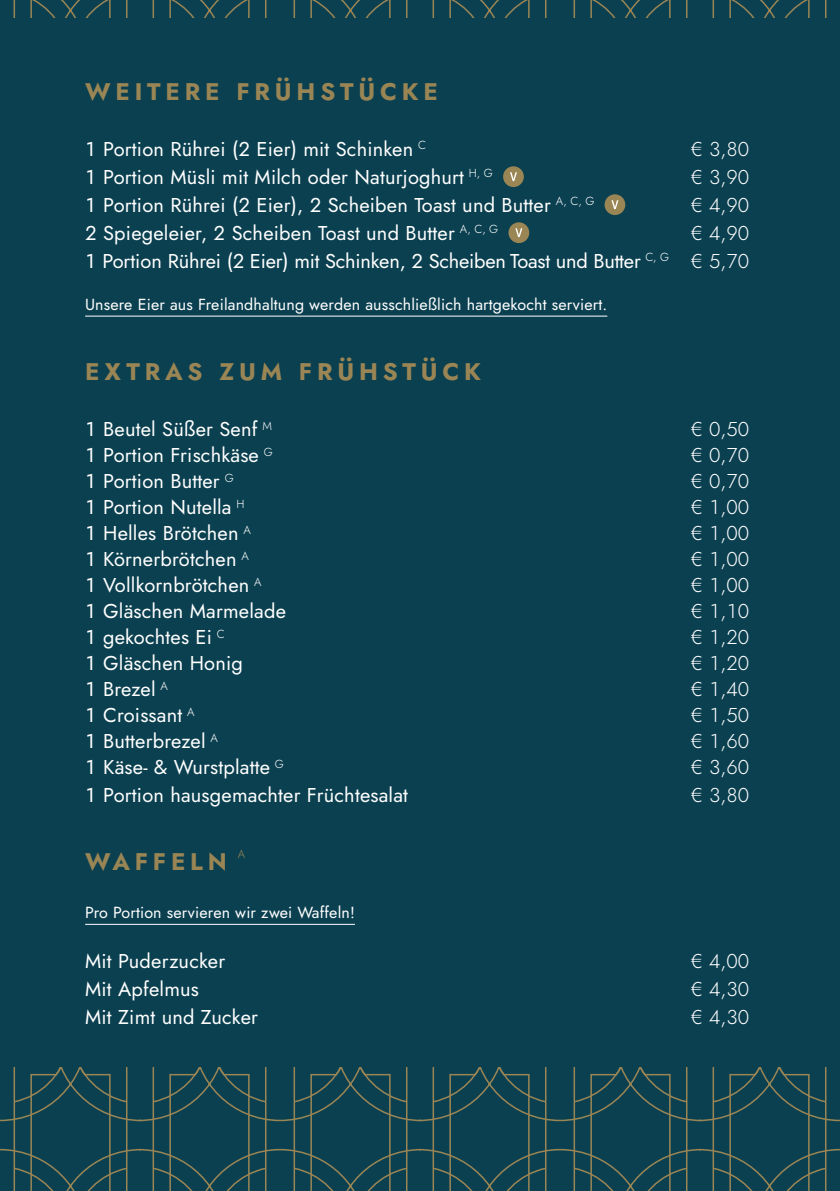
<style>
.page{position:relative;width:840px;height:1191px;background:#fff}
.page>*{position:absolute;margin:0;border:0;box-sizing:border-box;transform-origin:0 0}
.t1{font:700 24px "Jost";letter-spacing:.2em;color:#9a8555}
.t2{font:20px "Jost";letter-spacing:.01em;color:#fff}
.t3{font:300 20px "Jost";color:#fff}
.t4{font:20px "Jost";letter-spacing:-.01em;color:#fff}
.t5{font:16px "Jost";letter-spacing:.01em;color:#fff}
.t6{font:300 11.6px "Jost";color:#9a8555}
.s1{font-weight:300}
</style>
<div class="page">
<div style="left:0;top:0;width:839px;height:1191px;background:#0b4050"></div>
<svg style="left:0;top:1067px;width:839px;height:124px"></svg>
<svg style="left:13px;top:0;width:814px;height:17px"></svg>
<hr style="left:85px;top:316px;width:522px;height:1px;background:#fff">
<hr style="left:85px;top:924px;width:270px;height:1px;background:#fff">
<div style="left:503px;top:166px;width:20px;height:21px;background:#9a8555;border-radius:50%"></div>
<svg style="left:510px;top:172px;width:6px;height:9px"></svg>
<div style="left:604px;top:194px;width:21px;height:21px;background:#9a8555;border-radius:50%"></div>
<svg style="left:611px;top:200px;width:7px;height:9px"></svg>
<div style="left:508px;top:222px;width:21px;height:21px;background:#9a8555;border-radius:50%"></div>
<svg style="left:515px;top:228px;width:7px;height:9px"></svg>
<p class="t1" style="left:85px;top:75px;width:354px">WEITERE FRÜHSTÜCKE</p>
<p class="t2" style="left:85px;top:135px;width:342px">1 Portion Rührei (2 Eier) mit Schinken <sup>C</sup></p>
<p class="t3" style="left:690px;top:135px;width:60px">€ 3,80</p>
<p class="t2" style="left:85px;top:163px;width:409px">1 Portion Müsli mit Milch oder Naturjoghurt <sup>H,</sup> <sup>G</sup></p>
<p class="t3" style="left:690px;top:163px;width:60px">€ 3,90</p>
<p class="t2" style="left:85px;top:191px;width:510px">1 Portion Rührei (2 Eier), 2 Scheiben Toast und Butter <sup>A,</sup> <sup>C,</sup> <sup>G</sup></p>
<p class="t3" style="left:690px;top:191px;width:60px">€ 4,90</p>
<p class="t2" style="left:85px;top:219px;width:414px">2 Spiegeleier, 2 Scheiben Toast und Butter <sup>A,</sup> <sup>C,</sup> <sup>G</sup></p>
<p class="t3" style="left:690px;top:219px;width:60px">€ 4,90</p>
<p class="t4" style="left:85px;top:247px;width:665px">1 Portion Rührei (2 Eier) mit Schinken, 2 Scheiben Toast und Butter <sup>C,</sup> <sup>G</sup> <span class="s1">€ 5,70</span></p>
<p class="t5" style="left:85px;top:294px;width:523px">Unsere Eier aus Freilandhaltung werden ausschließlich hartgekocht serviert.</p>
<p class="t1" style="left:85px;top:355px;width:397px">EXTRAS ZUM FRÜHSTÜCK</p>
<p class="t2" style="left:85px;top:415px;width:188px">1 Beutel Süßer Senf <sup>M</sup></p>
<p class="t3" style="left:690px;top:415px;width:60px">€ 0,50</p>
<p class="t2" style="left:85px;top:441px;width:189px">1 Portion Frischkäse <sup>G</sup></p>
<p class="t3" style="left:690px;top:441px;width:60px">€ 0,70</p>
<p class="t2" style="left:85px;top:467px;width:150px">1 Portion Butter <sup>G</sup></p>
<p class="t3" style="left:690px;top:467px;width:60px">€ 0,70</p>
<p class="t2" style="left:85px;top:493px;width:161px">1 Portion Nutella <sup>H</sup></p>
<p class="t3" style="left:690px;top:493px;width:60px">€ 1,00</p>
<p class="t2" style="left:85px;top:519px;width:167px">1 Helles Brötchen <sup>A</sup></p>
<p class="t3" style="left:690px;top:519px;width:60px">€ 1,00</p>
<p class="t2" style="left:85px;top:545px;width:165px">1 Körnerbrötchen <sup>A</sup></p>
<p class="t3" style="left:690px;top:545px;width:60px">€ 1,00</p>
<p class="t2" style="left:85px;top:571px;width:178px">1 Vollkornbrötchen <sup>A</sup></p>
<p class="t3" style="left:690px;top:571px;width:60px">€ 1,00</p>
<p class="t2" style="left:85px;top:597px;width:202px">1 Gläschen Marmelade</p>
<p class="t3" style="left:690px;top:597px;width:60px">€ 1,10</p>
<p class="t2" style="left:85px;top:623px;width:141px">1 gekochtes Ei <sup>C</sup></p>
<p class="t3" style="left:690px;top:623px;width:60px">€ 1,20</p>
<p class="t2" style="left:85px;top:649px;width:159px">1 Gläschen Honig</p>
<p class="t3" style="left:690px;top:649px;width:60px">€ 1,20</p>
<p class="t2" style="left:85px;top:675px;width:84px">1 Brezel <sup>A</sup></p>
<p class="t3" style="left:690px;top:675px;width:60px">€ 1,40</p>
<p class="t2" style="left:85px;top:701px;width:111px">1 Croissant <sup>A</sup></p>
<p class="t3" style="left:690px;top:701px;width:60px">€ 1,50</p>
<p class="t2" style="left:85px;top:727px;width:134px">1 Butterbrezel <sup>A</sup></p>
<p class="t3" style="left:690px;top:727px;width:60px">€ 1,60</p>
<p class="t2" style="left:85px;top:753px;width:200px">1 Käse- &amp; Wurstplatte <sup>G</sup></p>
<p class="t3" style="left:690px;top:753px;width:60px">€ 3,60</p>
<p class="t2" style="left:85px;top:781px;width:324px">1 Portion hausgemachter Früchtesalat</p>
<p class="t3" style="left:690px;top:781px;width:60px">€ 3,80</p>
<p class="t1" style="left:85px;top:845px;width:143px">WAFFELN</p>
<p class="t6" style="left:238px;top:845px;width:9px">A</p>
<p class="t5" style="left:85px;top:902px;width:271px">Pro Portion servieren wir zwei Waffeln!</p>
<p class="t2" style="left:85px;top:947px;width:141px">Mit Puderzucker</p>
<p class="t3" style="left:690px;top:947px;width:60px">€ 4,00</p>
<p class="t2" style="left:85px;top:975px;width:115px">Mit Apfelmus</p>
<p class="t3" style="left:690px;top:975px;width:60px">€ 4,30</p>
<p class="t2" style="left:85px;top:1003px;width:174px">Mit Zimt und Zucker</p>
<p class="t3" style="left:690px;top:1003px;width:60px">€ 4,30</p>
</div>
